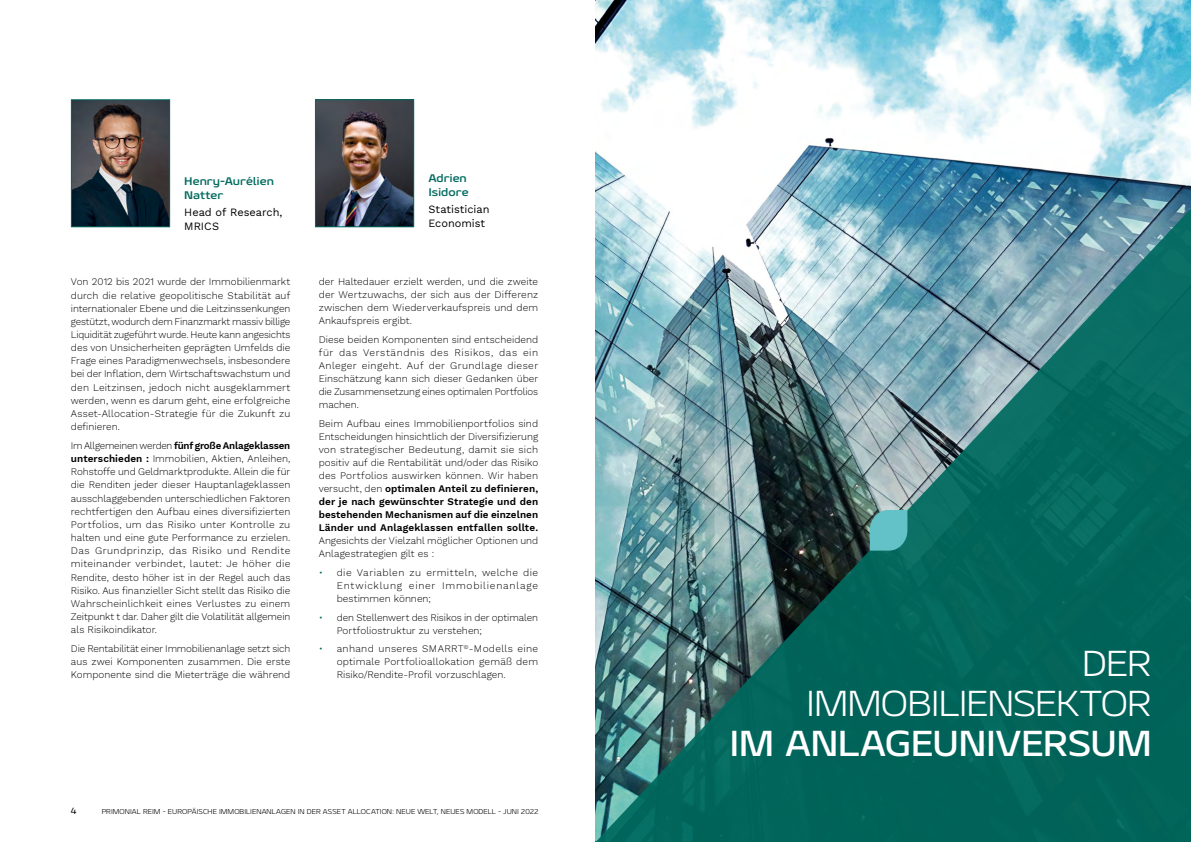
<style>
.page{position:relative;width:1191px;height:842px;background:#fff}
.page>*{position:absolute;margin:0;border:0;box-sizing:border-box;transform-origin:0 0}
.t1{font:300 36px/40px "Geon Expanded";letter-spacing:-.025em;color:#fff;text-align:right}
.t2{font:500 36px "Geon Expanded";letter-spacing:-.02em;color:#fff}
.t3{font:11px/14px "Work Sans";color:#000}
.t4{font:700 11px/14px "Geon Expanded";color:#006a5f}
.t5{font:300 10px/13.2px "Work Sans";letter-spacing:.005em;color:#000;text-align:justify}
.t6{font:9px "Geon Expanded";color:#000}
.t7{font:300 7px "Geon Expanded";letter-spacing:.01em;color:#000}
.s1{font-weight:600}
.s2{color:#006a5f}
</style>
<div class="page">
<img style="left:73px;top:101px;width:95px;height:124px">
<div style="left:71px;top:99px;width:99px;height:128px;border:1px solid #006a5f"></div>
<img style="left:317px;top:101px;width:95px;height:124px">
<div style="left:315px;top:99px;width:99px;height:128px;border:1px solid #006a5f"></div>
<img style="left:595px;top:0;width:596px;height:166px">
<img style="left:595px;top:166px;width:596px;height:676px">
<svg style="left:869px;top:510px;width:38px;height:41px;background:#5db7ba"></svg>
<p class="t4" style="left:184px;top:174px;width:91px">Henry-Aurélien<br>Natter</p>
<p class="t3" style="left:184px;top:205px;width:100px">Head of Research,<br>MRICS</p>
<p class="t5" style="left:71px;top:275px;width:221px">Von 2012 bis 2021 wurde der Immobilienmarkt durch die relative geopolitische Stabilität auf internationaler Ebene und die Leitzinssenkungen gestützt, wodurch dem Finanzmarkt massiv billige Liquidität zugeführt wurde. Heute kann angesichts des von Unsicherheiten geprägten Umfelds die Frage eines Paradigmenwechsels, insbesondere bei der Inflation, dem Wirtschaftswachstum und den Leitzinsen, jedoch nicht ausgeklammert werden, wenn es darum geht, eine erfolgreiche Asset-Allocation-Strategie für die Zukunft zu definieren.</p>
<p class="t5" style="left:71px;top:439px;width:221px">Im Allgemeinen werden <span class="s1">fünf große Anlageklassen unterschieden :</span> Immobilien, Aktien, Anleihen, Rohstoffe und Geldmarktprodukte. Allein die für die Renditen jeder dieser Hauptanlageklassen ausschlaggebenden unterschiedlichen Faktoren rechtfertigen den Aufbau eines diversifizierten Portfolios, um das Risiko unter Kontrolle zu halten und eine gute Performance zu erzielen.<br>Das Grundprinzip, das Risiko und Rendite miteinander verbindet, lautet: Je höher die Rendite, desto höher ist in der Regel auch das Risiko. Aus finanzieller Sicht stellt das Risiko die Wahrscheinlichkeit eines Verlustes zu einem Zeitpunkt t dar. Daher gilt die Volatilität allgemein als Risikoindikator.</p>
<p class="t5" style="left:71px;top:642px;width:221px">Die Rentabilität einer Immobilienanlage setzt sich aus zwei Komponenten zusammen. Die erste Komponente sind die Mieterträge die während</p>
<p class="t4" style="left:428px;top:171px;width:42px">Adrien<br>Isidore</p>
<p class="t3" style="left:428px;top:202px;width:63px">Statistician<br>Economist</p>
<p class="t5" style="left:319px;top:275px;width:221px">der Haltedauer erzielt werden, und die zweite der Wertzuwachs, der sich aus der Differenz zwischen dem Wiederverkaufspreis und dem Ankaufspreis ergibt.</p>
<p class="t5" style="left:319px;top:333px;width:221px">Diese beiden Komponenten sind entscheidend für das Verständnis des Risikos, das ein Anleger eingeht. Auf der Grundlage dieser Einschätzung kann sich dieser Gedanken über die Zusammensetzung eines optimalen Portfolios machen.</p>
<p class="t5" style="left:319px;top:417px;width:221px">Beim Aufbau eines Immobilienportfolios sind Entscheidungen hinsichtlich der Diversifizierung von strategischer Bedeutung, damit sie sich positiv auf die Rentabilität und/oder das Risiko des Portfolios auswirken können. Wir haben versucht, den <span class="s1">optimalen Anteil zu definieren, der je nach gewünschter Strategie und den bestehenden Mechanismen auf die einzelnen Länder und Anlageklassen entfallen sollte.</span></p>
<p class="t5" style="left:319px;top:534px;width:221px">Angesichts der Vielzahl möglicher Optionen und<br>Anlagestrategien gilt es :</p>
<p class="t5" style="left:337px;top:566px;width:203px;text-indent:-18px"><span class="s2">•</span> die Variablen zu ermitteln, welche die Entwicklung einer Immobilienanlage bestimmen können;</p>
<p class="t5" style="left:337px;top:610px;width:203px;text-indent:-18px"><span class="s2">•</span> den Stellenwert des Risikos in der optimalen<br>Portfoliostruktur zu verstehen;</p>
<p class="t5" style="left:337px;top:642px;width:203px;text-indent:-18px"><span class="s2">•</span> anhand unseres SMARRT<sup>©</sup>-Modells eine optimale Portfolioallokation gemäß dem Risiko/Rendite-Profil vorzuschlagen.</p>
<h1 class="t1" style="left:806px;top:643px;width:347px">DER<br>IMMOBILIENSEKTOR</h1>
<h1 class="t2" style="left:729px;top:720px;width:424px">IM ANLAGEUNIVERSUM</h1>
<p class="t6" style="left:71px;top:805px;width:7px">4</p>
<p class="t7" style="left:102px;top:807px;width:438px">PRIMONIAL REIM - EUROPÄISCHE IMMOBILIENANLAGEN IN DER ASSET ALLOCATION: NEUE WELT, NEUES MODELL - JUNI 2022</p>
</div>
